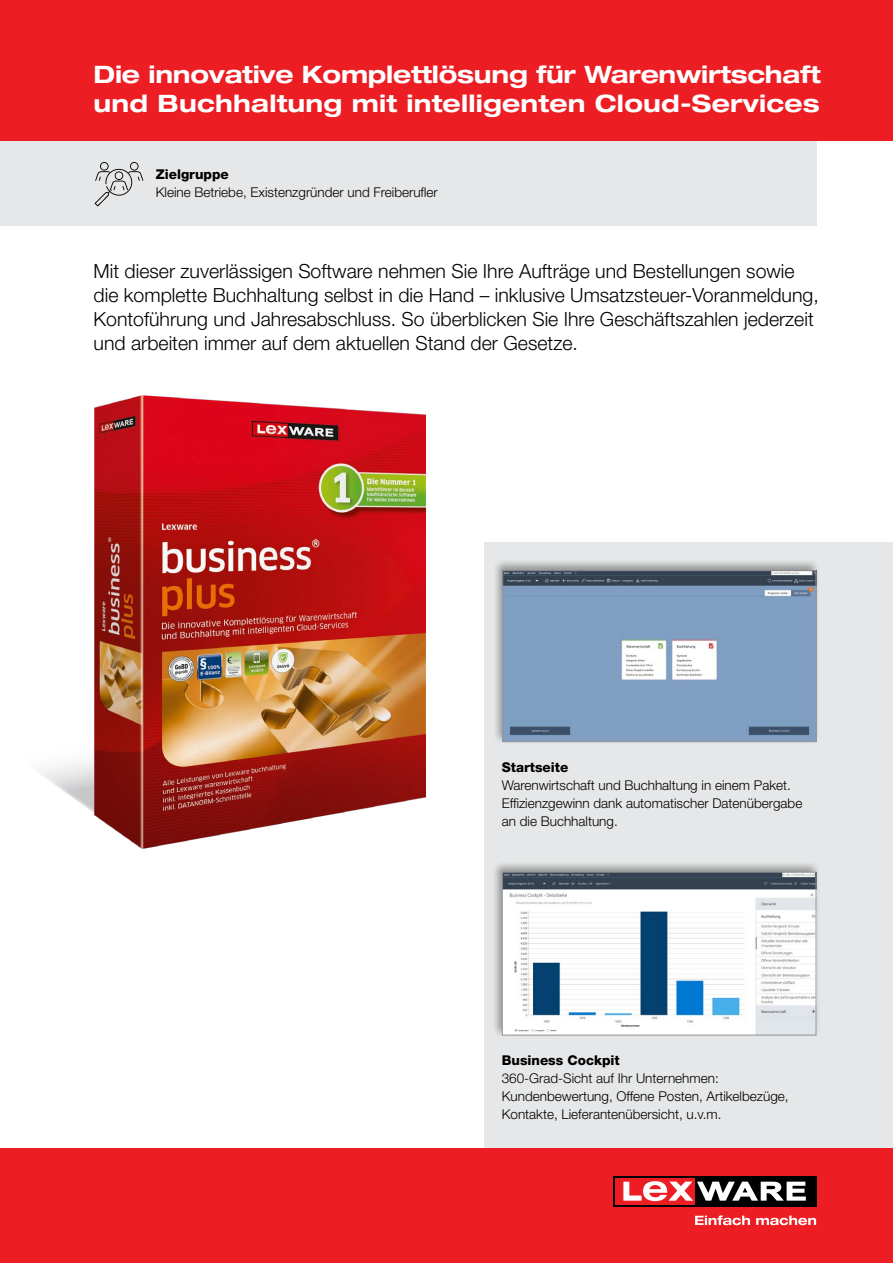
<style>
.page{position:relative;width:893px;height:1263px;background:#fff}
.page>*{position:absolute;margin:0;border:0;box-sizing:border-box;transform-origin:0 0}
.t1{font:700 expanded 24px/28.8px "Helvetica Neue LT Std";letter-spacing:-.01em;color:#fff}
.t2{font:300 19.5px/24px "Helvetica Neue LT Std";color:#000}
.t3{font:300 13.5px/18px "Helvetica Neue LT Std";color:#000}
.t4{font:800 13.5px "Helvetica Neue LT Std";color:#000}
</style>
<div class="page">
<div style="left:485px;top:542px;width:408px;height:641px;background:#e6e7e8"></div>
<div style="left:0;top:1148px;width:893px;height:115px;background:#ed1d24"></div>
<div style="left:613px;top:1176px;width:203px;height:30px;background:#000"></div>
<div style="left:615px;top:1178px;width:80px;height:26px;background:#ed1d24"></div>
<svg style="left:623px;top:1181px;width:183px;height:20px"></svg>
<svg style="left:695px;top:1215px;width:55px;height:10px"></svg>
<svg style="left:756px;top:1215px;width:60px;height:10px"></svg>
<div style="left:0;top:139px;width:816px;height:87px;background:#e6e7e8"></div>
<div style="left:0;top:0;width:893px;height:141px;background:#ed1d24"></div>
<svg style="left:95px;top:162px;width:48px;height:44px"></svg>
<div style="left:492px;top:559px;width:328px;height:186px;background:#000;opacity:.35"></div>
<img style="left:504px;top:572px;width:310px;height:168px">
<div style="left:502px;top:570px;width:314px;height:172px;border:1px solid #939598"></div>
<div style="left:492px;top:860px;width:328px;height:178px;background:#000;opacity:.35"></div>
<img style="left:504px;top:874px;width:310px;height:159px">
<div style="left:502px;top:872px;width:314px;height:163px;border:1px solid #939598"></div>
<svg style="left:41px;top:760px;width:53px;height:53px"></svg>
<img style="left:94px;top:395px;width:331px;height:453px">
<p class="t1" style="left:94px;top:59px;width:729px">Die innovative Komplettlösung für Warenwirtschaft und Buchhaltung mit intelligenten Cloud-Services</p>
<p class="t4" style="left:156px;top:166px;width:75px">Zielgruppe</p>
<p class="t3" style="left:156px;top:183px;width:284px">Kleine Betriebe, Existenzgründer und Freiberufler</p>
<p class="t2" style="left:94px;top:259px;width:727px">Mit dieser zuverlässigen Software nehmen Sie Ihre Aufträge und Bestellungen sowie die komplette Buchhaltung selbst in die Hand – inklusive Umsatzsteuer-Voranmeldung, Kontoführung und Jahresabschluss. So überblicken Sie Ihre Geschäftszahlen jederzeit und arbeiten immer auf dem aktuellen Stand der Gesetze.</p>
<p class="t4" style="left:502px;top:759px;width:68px">Startseite</p>
<p class="t3" style="left:502px;top:775px;width:302px">Warenwirtschaft und Buchhaltung in einem Paket.<br>Effizienzgewinn dank automatischer Datenübergabe an die Buchhaltung.</p>
<p class="t4" style="left:502px;top:1052px;width:120px">Business Cockpit</p>
<p class="t3" style="left:502px;top:1069px;width:288px">360-Grad-Sicht auf Ihr Unternehmen:<br>Kundenbewertung, Offene Posten, Artikelbezüge,<br>Kontakte, Lieferantenübersicht, u.v.m.</p>
</div>
